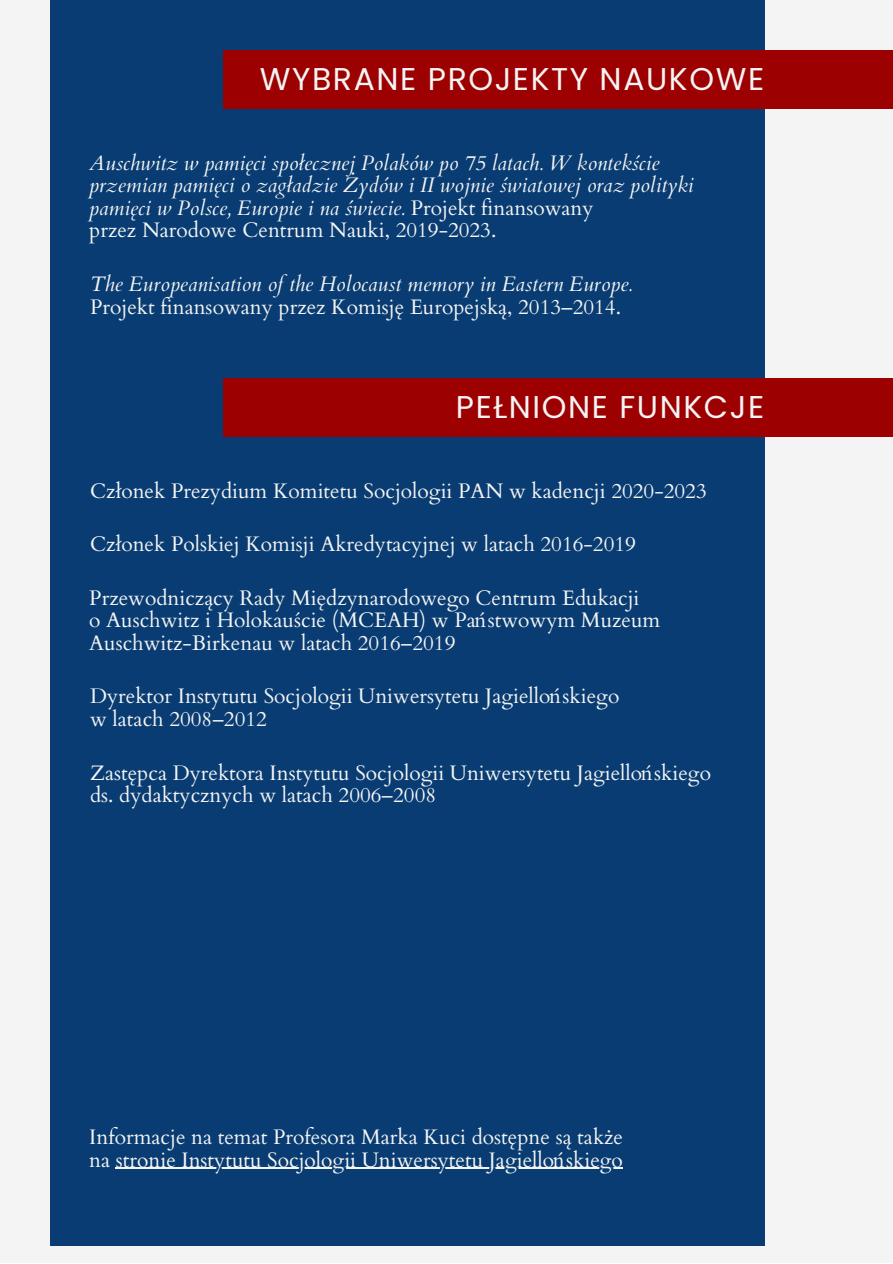
<style>
.page{position:relative;width:893px;height:1264px;background:#fff}
.page>*{position:absolute;margin:0;border:0;box-sizing:border-box;transform-origin:0 0}
.t1{font:31.5px "Poppins";letter-spacing:.05em;color:#f4f4f4}
.t2{font:21px/22.5px "Cardo";color:#f4f4f4}
.t3{font:italic 21px/22.5px "Cardo";color:#f4f4f4}
.s1{font-style:normal}
</style>
<div class="page">
<div style="left:0;top:0;width:892px;height:1262px;background:#f4f4f4"></div>
<div style="left:51px;top:0;width:714px;height:1245px;background:#083c72"></div>
<div style="left:223px;top:50px;width:669px;height:59px;background:#9d0000"></div>
<div style="left:223px;top:378px;width:669px;height:59px;background:#9d0000"></div>
<hr style="left:116px;top:1167px;width:507px;height:1px;background:#f4f4f4">
<p class="t1" style="left:260px;top:57px;width:505px">WYBRANE PROJEKTY NAUKOWE</p>
<p class="t3" style="left:89px;top:152px;width:605px">Auschwitz w pamięci społecznej Polaków po 75 latach. W kontekście przemian pamięci o zagładzie Żydów i II wojnie światowej oraz polityki pamięci w Polsce, Europie i na świecie. <span class="s1">Projekt finansowany</span></p>
<p class="t2" style="left:89px;top:219px;width:408px">przez Narodowe Centrum Nauki, 2019-2023.</p>
<p class="t3" style="left:90px;top:273px;width:543px">The Europeanisation of the Holocaust memory in Eastern Europe.</p>
<p class="t2" style="left:90px;top:296px;width:532px">Projekt finansowany przez Komisję Europejską, 2013–2014.</p>
<p class="t1" style="left:456px;top:385px;width:310px">PEŁNIONE FUNKCJE</p>
<p class="t2" style="left:90px;top:480px;width:618px">Członek Prezydium Komitetu Socjologii PAN w kadencji 2020-2023</p>
<p class="t2" style="left:90px;top:533px;width:547px">Członek Polskiej Komisji Akredytacyjnej w latach 2016-2019</p>
<p class="t2" style="left:89px;top:587px;width:551px">Przewodniczący Rady Międzynarodowego Centrum Edukacji</p>
<p class="t2" style="left:89px;top:609px;width:572px">o Auschwitz i Holokauście (MCEAH) w Państwowym Muzeum<br>Auschwitz-Birkenau w latach 2016–2019</p>
<p class="t2" style="left:90px;top:685px;width:530px">Dyrektor Instytutu Socjologii Uniwersytetu Jagiellońskiego</p>
<p class="t2" style="left:90px;top:708px;width:178px">w latach 2008–2012</p>
<p class="t2" style="left:90px;top:761px;width:622px">Zastępca Dyrektora Instytutu Socjologii Uniwersytetu Jagiellońskiego ds. dydaktycznych w latach 2006–2008</p>
<p class="t2" style="left:89px;top:1126px;width:535px">Informacje na temat Profesora Marka Kuci dostępne są także</p>
<p class="t2" style="left:89px;top:1148px;width:535px">na stronie Instytutu Socjologii Uniwersytetu Jagiellońskiego</p>
</div>
